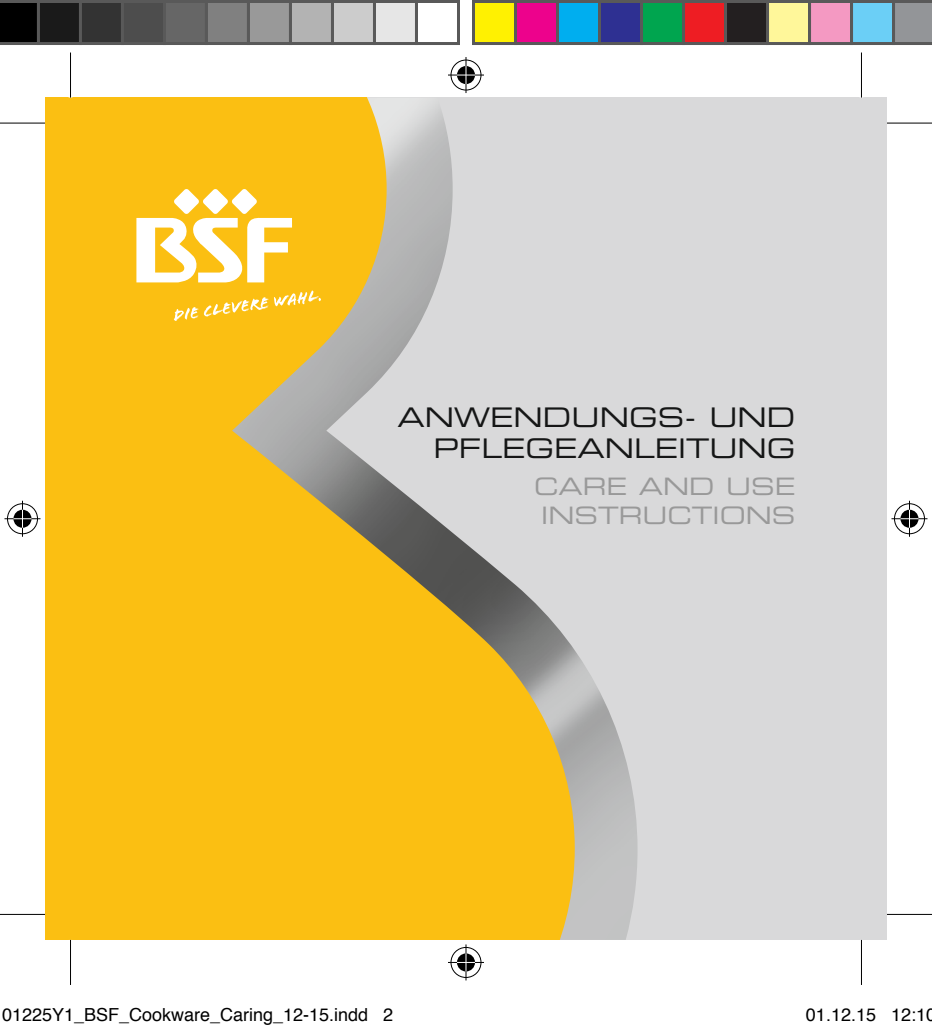
<style>
.page{position:relative;width:932px;height:1030px;background:#fff}
.page>*{position:absolute;margin:0;border:0;box-sizing:border-box;transform-origin:0 0}
.t1{font:27px/31.5px "Eurostile LT Extended Two";color:#151616;text-align:right}
.t2{font:24px/28.5px "Eurostile LT Extended Two";color:#999}
.t3{font:18px "Helvetica";color:#000}
</style>
<div class="page">
<div style="left:45px;top:98px;width:842px;height:841px;background:#d9d9da"></div>
<div style="left:45px;top:98px;width:26px;height:841px;background:#fbbf12"></div>
<img style="left:575px;top:651px;width:62px;height:288px">
<svg style="left:71px;top:98px;width:504px;height:841px;fill:#fbbf12"></svg>
<svg style="left:174px;top:290px;width:147px;height:31px;background:#fbc732"></svg>
<svg style="left:136px;top:189px;width:156px;height:93px;background:#fcdd84"></svg>
<svg style="left:0;top:122px;width:45px;height:1px"></svg>
<svg style="left:887px;top:122px;width:45px;height:1px"></svg>
<svg style="left:0;top:914px;width:45px;height:1px"></svg>
<svg style="left:887px;top:914px;width:45px;height:1px"></svg>
<hr style="left:0;top:123px;width:45px;height:1px;background:#000">
<hr style="left:887px;top:123px;width:45px;height:1px;background:#000">
<hr style="left:0;top:913px;width:45px;height:1px;background:#000">
<hr style="left:887px;top:913px;width:45px;height:1px;background:#000">
<hr style="left:70px;top:52px;width:1px;height:45px;background:#000">
<hr style="left:70px;top:939px;width:1px;height:45px;background:#000">
<hr style="left:861px;top:52px;width:1px;height:45px;background:#000">
<hr style="left:861px;top:939px;width:1px;height:45px;background:#000">
<div style="left:449px;top:58px;width:34px;height:34px;border:4px solid #fff;border-radius:50%"></div>
<svg style="left:449px;top:73px;width:34px;height:4px"></svg>
<svg style="left:464px;top:57px;width:4px;height:36px"></svg>
<div style="left:455px;top:64px;width:22px;height:22px;border:4px solid #fff;border-radius:50%"></div>
<div style="left:451px;top:60px;width:30px;height:30px;border:1px solid #000;border-radius:50%"></div>
<hr style="left:448px;top:74px;width:36px;height:2px;background:#000">
<hr style="left:465px;top:57px;width:1px;height:36px;background:#000">
<svg style="left:457px;top:66px;width:18px;height:18px"></svg>
<div style="left:449px;top:945px;width:34px;height:34px;border:4px solid #fff;border-radius:50%"></div>
<svg style="left:448px;top:960px;width:36px;height:4px"></svg>
<svg style="left:464px;top:944px;width:4px;height:36px"></svg>
<div style="left:455px;top:951px;width:22px;height:22px;border:4px solid #fff;border-radius:50%"></div>
<div style="left:451px;top:947px;width:30px;height:30px;border:1px solid #000;border-radius:50%"></div>
<hr style="left:448px;top:961px;width:36px;height:1px;background:#000">
<hr style="left:465px;top:944px;width:1px;height:36px;background:#000">
<svg style="left:457px;top:953px;width:18px;height:18px"></svg>
<div style="left:6px;top:502px;width:33px;height:33px;border:4px solid #fff;border-radius:50%"></div>
<hr style="left:4px;top:517px;width:36px;height:3px;background:#fff">
<hr style="left:21px;top:500px;width:3px;height:36px;background:#fff">
<div style="left:12px;top:508px;width:21px;height:21px;border:4px solid #fff;border-radius:50%"></div>
<div style="left:7px;top:503px;width:31px;height:31px;border:1px solid #000;border-radius:50%"></div>
<hr style="left:4px;top:518px;width:36px;height:1px;background:#000">
<hr style="left:22px;top:500px;width:1px;height:36px;background:#000">
<svg style="left:14px;top:509px;width:18px;height:18px"></svg>
<div style="left:893px;top:502px;width:33px;height:33px;border:4px solid #fff;border-radius:50%"></div>
<hr style="left:891px;top:517px;width:36px;height:3px;background:#fff">
<hr style="left:908px;top:500px;width:3px;height:36px;background:#fff">
<div style="left:899px;top:508px;width:21px;height:21px;border:4px solid #fff;border-radius:50%"></div>
<div style="left:894px;top:503px;width:31px;height:31px;border:1px solid #000;border-radius:50%"></div>
<hr style="left:891px;top:518px;width:36px;height:1px;background:#000">
<hr style="left:909px;top:500px;width:1px;height:36px;background:#000">
<svg style="left:900px;top:509px;width:18px;height:18px"></svg>
<svg style="left:0;top:0;width:37px;height:45px;background:#0c0c0c"></svg>
<div style="left:38px;top:2px;width:42px;height:42px;background:#1a1a1a"></div>
<div style="left:37px;top:0;width:45px;height:45px;border:3px solid #595959"></div>
<div style="left:80px;top:2px;width:42px;height:42px;background:#333"></div>
<div style="left:79px;top:0;width:45px;height:45px;border:3px solid #595959"></div>
<div style="left:122px;top:2px;width:42px;height:42px;background:#4d4d4d"></div>
<div style="left:121px;top:0;width:45px;height:45px;border:3px solid #595959"></div>
<div style="left:164px;top:2px;width:42px;height:42px;background:#666"></div>
<div style="left:163px;top:0;width:45px;height:45px;border:3px solid #595959"></div>
<div style="left:206px;top:2px;width:42px;height:42px;background:#808080"></div>
<div style="left:205px;top:0;width:45px;height:45px;border:3px solid #595959"></div>
<div style="left:248px;top:2px;width:42px;height:42px;background:#999"></div>
<div style="left:247px;top:0;width:45px;height:45px;border:3px solid #595959"></div>
<div style="left:290px;top:2px;width:42px;height:42px;background:#b3b3b3"></div>
<div style="left:289px;top:0;width:45px;height:45px;border:3px solid #595959"></div>
<div style="left:332px;top:2px;width:42px;height:42px;background:#ccc"></div>
<div style="left:331px;top:0;width:45px;height:45px;border:3px solid #595959"></div>
<div style="left:374px;top:2px;width:42px;height:42px;background:#e6e6e6"></div>
<div style="left:373px;top:0;width:45px;height:45px;border:3px solid #595959"></div>
<div style="left:415px;top:0;width:45px;height:45px;border:3px solid #595959"></div>
<div style="left:473px;top:2px;width:42px;height:42px;background:#fff101"></div>
<div style="left:472px;top:0;width:45px;height:45px;border:3px solid #595959"></div>
<div style="left:515px;top:2px;width:42px;height:42px;background:#ed028c"></div>
<div style="left:514px;top:0;width:45px;height:45px;border:3px solid #595959"></div>
<div style="left:557px;top:2px;width:42px;height:42px;background:#00aeef"></div>
<div style="left:556px;top:0;width:45px;height:45px;border:3px solid #595959"></div>
<div style="left:599px;top:2px;width:42px;height:42px;background:#2e3092"></div>
<div style="left:598px;top:0;width:45px;height:45px;border:3px solid #595959"></div>
<div style="left:641px;top:2px;width:42px;height:42px;background:#00a54f"></div>
<div style="left:640px;top:0;width:45px;height:45px;border:3px solid #595959"></div>
<div style="left:683px;top:2px;width:42px;height:42px;background:#ee1d23"></div>
<div style="left:682px;top:0;width:45px;height:45px;border:3px solid #595959"></div>
<div style="left:725px;top:2px;width:42px;height:42px;background:#231f20"></div>
<div style="left:724px;top:0;width:45px;height:45px;border:3px solid #595959"></div>
<div style="left:767px;top:2px;width:42px;height:42px;background:#fff79a"></div>
<div style="left:766px;top:0;width:45px;height:45px;border:3px solid #595959"></div>
<div style="left:809px;top:2px;width:42px;height:42px;background:#f499c2"></div>
<div style="left:808px;top:0;width:45px;height:45px;border:3px solid #595959"></div>
<div style="left:851px;top:2px;width:42px;height:42px;background:#6bcff6"></div>
<div style="left:850px;top:0;width:45px;height:45px;border:3px solid #595959"></div>
<svg style="left:892px;top:0;width:40px;height:45px;background:#87898b"></svg>
<h1 class="t1" style="left:398px;top:401px;width:399px">ANWENDUNGS- UND<br>PFLEGEANLEITUNG</h1>
<h2 class="t2" style="left:534px;top:472px;width:263px">CARE AND USE<br>INSTRUCTIONS</h2>
<p class="t3" style="left:2px;top:1000px;width:393px">01225Y1_BSF_Cookware_Caring_12-15.indd 2</p>
<p class="t3" style="left:806px;top:1000px;width:132px">01.12.15 12:10</p>
</div>
